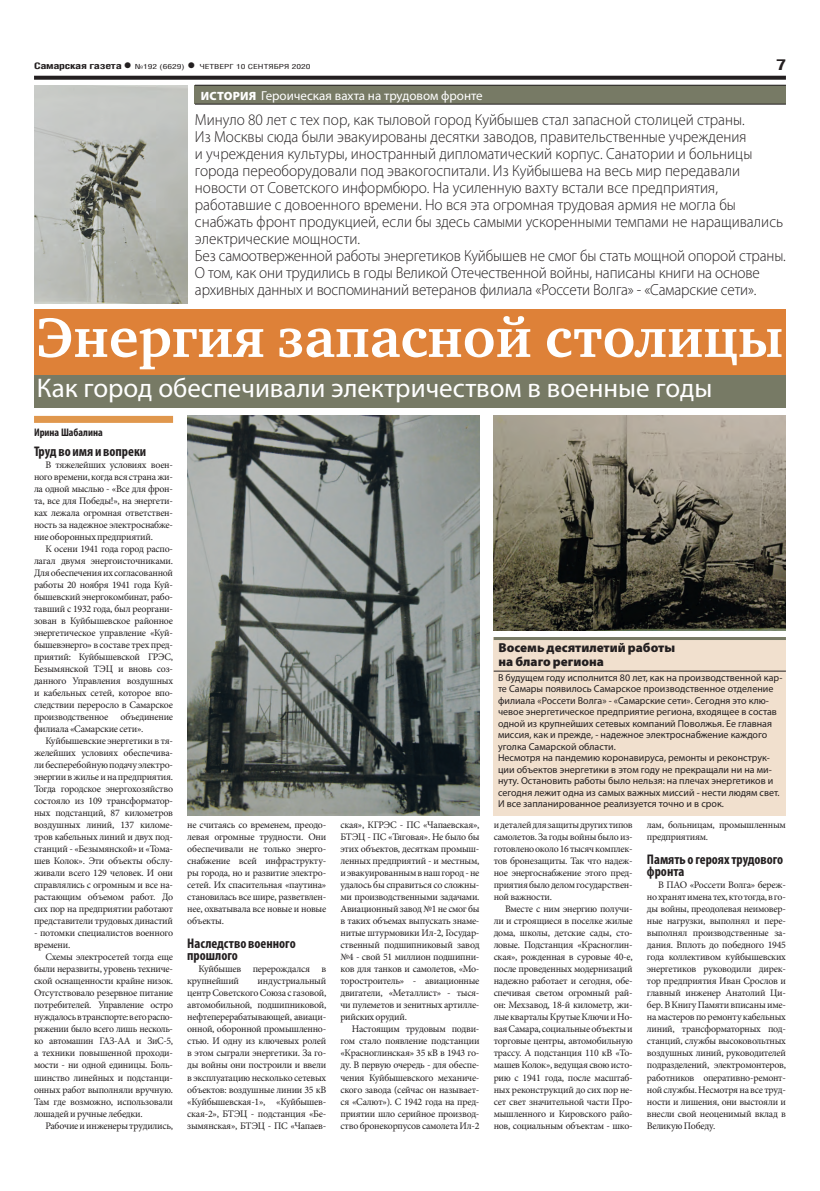
<style>
.page{position:relative;width:820px;height:1191px;background:#fff}
.page>*{position:absolute;margin:0;border:0;box-sizing:border-box;transform-origin:0 0}
.ЗАГОЛОВОК{font:700 57px "Charter C";color:#fff}
.ПОДЗАГОЛОВОК{font:27px "Myriad Pro";color:#fff}
.ПОДЗАГОЛОВОК-2{font:300 16px/17px "Myriad Pro";color:#231f20;scale:.95 1}
.t1{font:700 15px "Helios Cond";color:#231f20;scale:1.4 1}
.ЗАГ_в_ТЕКСТЕ{font:700 condensed 14px/12px "Myriad Pro";color:#231f20}
.РУБРИКА{font:13px "Myriad Pro";color:#fff}
.ОСНОВНОЙ{font:900 13px "Myriad Pro";color:#231f20}
.АВТОР_цвет__копия{font:700 condensed 11px "Myriad Pro";color:#231f20}
.ОСНОВНОЙ-2{font:10px/12px "Minion Pro";letter-spacing:-.025em;color:#231f20;text-align:justify}
.допблок_текст{font:10px/11.5px "Myriad Pro";color:#231f20}
.t2{font:700 9px "Helios Cond";letter-spacing:-.02em;color:#231f20;scale:1.4 1}
.t3{font:7px "Helios Cond";color:#231f20;scale:1.4 1}
.s1{font-size:16px}
.s2{font-weight:700;font-size:16px}
.s3{font-weight:900;font-size:12px}
</style>
<div class="page">
<svg style="left:34px;top:76px;width:751px;height:4px;background:#322f2f"></svg>
<div style="left:34px;top:374px;width:751px;height:34px;background:#777a65"></div>
<div style="left:34px;top:416px;width:139px;height:7px;background:#e0974d"></div>
<div style="left:195px;top:85px;width:590px;height:19px;background:#777a65"></div>
<hr style="left:195px;top:85px;width:590px;height:1px;background:#231f20">
<hr style="left:195px;top:104px;width:590px;height:1px;background:#231f20">
<div style="left:34px;top:309px;width:751px;height:66px;background:#de8138"></div>
<div style="left:493px;top:637px;width:292px;height:178px;background:#f1e0ce"></div>
<hr style="left:493px;top:671px;width:292px;height:1px;background:#231f20">
<hr style="left:493px;top:637px;width:292px;height:3px;background:#777a65">
<img style="left:493px;top:416px;width:292px;height:215px">
<img style="left:187px;top:416px;width:292px;height:399px">
<img style="left:34px;top:85px;width:153px;height:218px">
<p class="t2" style="left:34px;top:61px;width:71px">Самарская газета<span class="s1">•</span></p>
<p class="t3" style="left:135px;top:63px;width:127px">№192 (6629) <span class="s2">•</span> ЧЕТВЕРГ 10 СЕНТЯБРЯ 2020</p>
<p class="t1" style="left:775px;top:55px;width:9px">7</p>
<p class="РУБРИКА" style="left:201px;top:87px;width:283px"><span class="s3">ИСТОРИЯ</span> Героическая вахта на трудовом фронте</p>
<p class="ПОДЗАГОЛОВОК-2" style="left:195px;top:111px;width:620px">Минуло 80 лет с тех пор, как тыловой город Куйбышев стал запасной столицей страны.<br>Из Москвы сюда были эвакуированы десятки заводов, правительственные учреждения<br>и учреждения культуры, иностранный дипломатический корпус. Санатории и больницы города переоборудовали под эвакогоспитали. Из Куйбышева на весь мир передавали новости от Советского информбюро. На усиленную вахту встали все предприятия, работавшие с довоенного времени. Но вся эта огромная трудовая армия не могла бы снабжать фронт продукцией, если бы здесь самыми ускоренными темпами не наращивались электрические мощности.</p>
<p class="ПОДЗАГОЛОВОК-2" style="left:195px;top:247px;width:623px">Без самоотверженной работы энергетиков Куйбышев не смог бы стать мощной опорой страны.<br>О том, как они трудились в годы Великой Отечественной войны, написаны книги на основе архивных данных и воспоминаний ветеранов филиала «Россети Волга» - «Самарские сети».</p>
<p class="ЗАГОЛОВОК" style="left:37px;top:306px;width:747px">Энергия запасной столицы</p>
<p class="ПОДЗАГОЛОВОК" style="left:37px;top:372px;width:676px">Как город обеспечивали электричеством в военные годы</p>
<p class="АВТОР_цвет__копия" style="left:34px;top:426px;width:70px">Ирина Шабалина</p>
<p class="ЗАГ_в_ТЕКСТЕ" style="left:34px;top:445px;width:114px">Труд во имя и вопреки</p>
<p class="ОСНОВНОЙ-2" style="left:34px;top:459px;width:140px;text-indent:11px">В тяжелейших условиях воен&shy;ного времени, когда вся страна жи&shy;ла одной мыслью - «Все для фрон&shy;та, все для Победы!», на энергети&shy;ках лежала огромная ответствен&shy;ность за надежное электроснабже&shy;ние оборонных предприятий.</p>
<p class="ОСНОВНОЙ-2" style="left:34px;top:543px;width:140px;text-indent:11px">К осени 1941 года город распо&shy;лагал двумя энергоисточниками.<br>Для обеспечения их согласованной работы 20 ноября 1941 года Куй&shy;бышевский энергокомбинат, рабо&shy;тавший с 1932 года, был реоргани&shy;зован в Куйбышевское районное энергетическое управление «Куй&shy;бышевэнерго» в составе трех пред&shy;приятий: Куйбышевской ГРЭС, Безымянской ТЭЦ и вновь соз&shy;данного Управления воздушных и кабельных сетей, которое впо&shy;следствии переросло в Самарское производственное объединение филиала «Самарские сети».</p>
<p class="ОСНОВНОЙ-2" style="left:34px;top:735px;width:140px;text-indent:11px">Куйбышевские энергетики в тя&shy;желейших условиях обеспечива&shy;ли бесперебойную подачу электро&shy;энергии в жилье и на предприятия.<br>Тогда городское энергохозяйство состояло из 109 трансформатор&shy;ных подстанций, 87 километров воздушных линий, 137 киломе&shy;тров кабельных линий и двух под&shy;станций - «Безымянской» и «Тома&shy;шев Колок». Эти объекты обслу&shy;живали всего 129 человек. И они справлялись с огромным и все на&shy;растающим объемом работ. До сих пор на предприятии работают представители трудовых династий</p>
<p class="ОСНОВНОЙ-2" style="left:34px;top:927px;width:140px">- потомки специалистов военного времени.</p>
<p class="ОСНОВНОЙ-2" style="left:34px;top:951px;width:140px;text-indent:11px">Схемы электросетей тогда еще были неразвиты, уровень техниче&shy;ской оснащенности крайне низок.<br>Отсутствовало резервное питание потребителей. Управление остро нуждалось в транспорте: в его распо&shy;ряжении было всего лишь несколь&shy;ко автомашин ГАЗ-АА и ЗиС-5, а техники повышенной проходи&shy;мости - ни одной единицы. Боль&shy;шинство линейных и подстанци&shy;онных работ выполняли вручную.<br>Там где возможно, использовали лошадей и ручные лебедки.</p>
<p class="ОСНОВНОЙ-2" style="left:45px;top:1119px;width:129px">Рабочие и инженеры трудились,</p>
<p class="ОСНОВНОЙ" style="left:498px;top:640px;width:178px">Восемь десятилетий работы</p>
<p class="ОСНОВНОЙ" style="left:498px;top:654px;width:107px">на благо региона</p>
<p class="допблок_текст" style="left:498px;top:671px;width:286px">В будущем году исполнится 80 лет, как на производственной кар&shy;те Самары появилось Самарское производственное отделение филиала «Россети Волга» - «Самарские сети». Сегодня это клю&shy;чевое энергетическое предприятие региона, входящее в состав одной из крупнейших сетевых компаний Поволжья. Ее главная миссия, как и прежде, - надежное электроснабжение каждого уголка Самарской области.</p>
<p class="допблок_текст" style="left:498px;top:752px;width:283px">Несмотря на пандемию коронавируса, ремонты и реконструк&shy;ции объектов энергетики в этом году не прекращали ни на ми&shy;нуту. Остановить работы было нельзя: на плечах энергетиков и сегодня лежит одна из самых важных миссий - нести людям свет.<br>И все запланированное реализуется точно и в срок.</p>
<p class="ОСНОВНОЙ-2" style="left:646px;top:819px;width:140px">лам, больницам, промышленным предприятиям.</p>
<p class="ЗАГ_в_ТЕКСТЕ" style="left:646px;top:853px;width:138px">Память о героях трудового фронта</p>
<p class="ОСНОВНОЙ-2" style="left:646px;top:879px;width:140px;text-indent:11px">В ПАО «Россети Волга» береж&shy;но хранят имена тех, кто тогда, в го&shy;ды войны, преодолевая неимовер&shy;ные нагрузки, выполнял и пере&shy;выполнял производственные за&shy;дания. Вплоть до победного 1945 года коллективом куйбышевских энергетиков руководили дирек&shy;тор предприятия Иван Срослов и главный инженер Анатолий Ци&shy;бер. В Книгу Памяти вписаны име&shy;на мастеров по ремонту кабельных линий, трансформаторных под&shy;станций, службы высоковольтных воздушных линий, руководителей подразделений, электромонтеров, работников оперативно-ремонт&shy;ной службы. Несмотря на все труд&shy;ности и лишения, они выстояли и внесли свой неоценимый вклад в Великую Победу.</p>
<p class="ОСНОВНОЙ-2" style="left:340px;top:819px;width:140px">ская», КГРЭС - ПС «Чапаевская», БТЭЦ - ПС «Тяговая». Не было бы этих объектов, десяткам промыш&shy;ленных предприятий - и местным, и эвакуированным в наш город - не удалось бы справиться со сложны&shy;ми производственными задачами.<br>Авиационный завод №1 не смог бы в таких объемах выпускать знаме&shy;нитые штурмовики Ил-2, Государ&shy;ственный подшипниковый завод №4 - свой 51 миллион подшипни&shy;ков для танков и самолетов, «Мо&shy;торостроитель» - авиационные двигатели, «Металлист» - тыся&shy;чи пулеметов и зенитных артилле&shy;рийских орудий.</p>
<p class="ОСНОВНОЙ-2" style="left:340px;top:1023px;width:140px;text-indent:11px">Настоящим трудовым подви&shy;гом стало появление подстанции «Красноглинская» 35 кВ в 1943 го&shy;ду. В первую очередь - для обеспе&shy;чения Куйбышевского механиче&shy;ского завода (сейчас он называет&shy;ся «Салют»). С 1942 года на пред&shy;приятии шло серийное производ&shy;ство бронекорпусов самолета Ил-2</p>
<p class="ОСНОВНОЙ-2" style="left:493px;top:819px;width:140px">и деталей для защиты других типов самолетов. За годы войны было из&shy;готовлено около 16 тысяч комплек&shy;тов бронезащиты. Так что надеж&shy;ное энергоснабжение этого пред&shy;приятия было делом государствен&shy;ной важности.</p>
<p class="ОСНОВНОЙ-2" style="left:493px;top:903px;width:140px;text-indent:11px">Вместе с ним энергию получи&shy;ли и строящиеся в поселке жилые дома, школы, детские сады, сто&shy;ловые. Подстанция «Красноглин&shy;ская», рожденная в суровые 40-е, после проведенных модернизаций надежно работает и сегодня, обе&shy;спечивая светом огромный рай&shy;он: Мехзавод, 18-й километр, жи&shy;лые кварталы Крутые Ключи и Но&shy;вая Самара, социальные объекты и торговые центры, автомобильную трассу. А подстанция 110 кВ «То&shy;машев Колок», ведущая свою исто&shy;рию с 1941 года, после масштаб&shy;ных реконструкций до сих пор не&shy;сет свет значительной части Про&shy;мышленного и Кировского райо&shy;нов, социальным объектам - шко-</p>
<p class="ОСНОВНОЙ-2" style="left:187px;top:819px;width:140px">не считаясь со временем, преодо&shy;левая огромные трудности. Они обеспечивали не только энерго&shy;снабжение всей инфраструкту&shy;ры города, но и развитие электро&shy;сетей. Их спасительная «паутина» становилась все шире, разветвлен&shy;нее, охватывала все новые и новые объекты.</p>
<p class="ЗАГ_в_ТЕКСТЕ" style="left:187px;top:937px;width:110px">Наследство военного прошлого</p>
<p class="ОСНОВНОЙ-2" style="left:187px;top:963px;width:140px;text-indent:11px">Куйбышев перерождался в крупнейший</p>
<p class="ОСНОВНОЙ-2" style="left:187px;top:975px;width:140px;text-indent:70px">индустриальный центр Советского Союза с газовой, автомобильной, подшипниковой, нефтеперерабатывающей, авиаци&shy;онной, оборонной промышленно&shy;стью. И одну из ключевых ролей в этом сыграли энергетики. За го&shy;ды войны они построили и ввели в эксплуатацию несколько сетевых объектов: воздушные линии 35 кВ «Куйбышевская-1», «Куйбышев&shy;ская-2», БТЭЦ - подстанция «Бе&shy;зымянская», БТЭЦ - ПС «Чапаев-</p>
</div>
